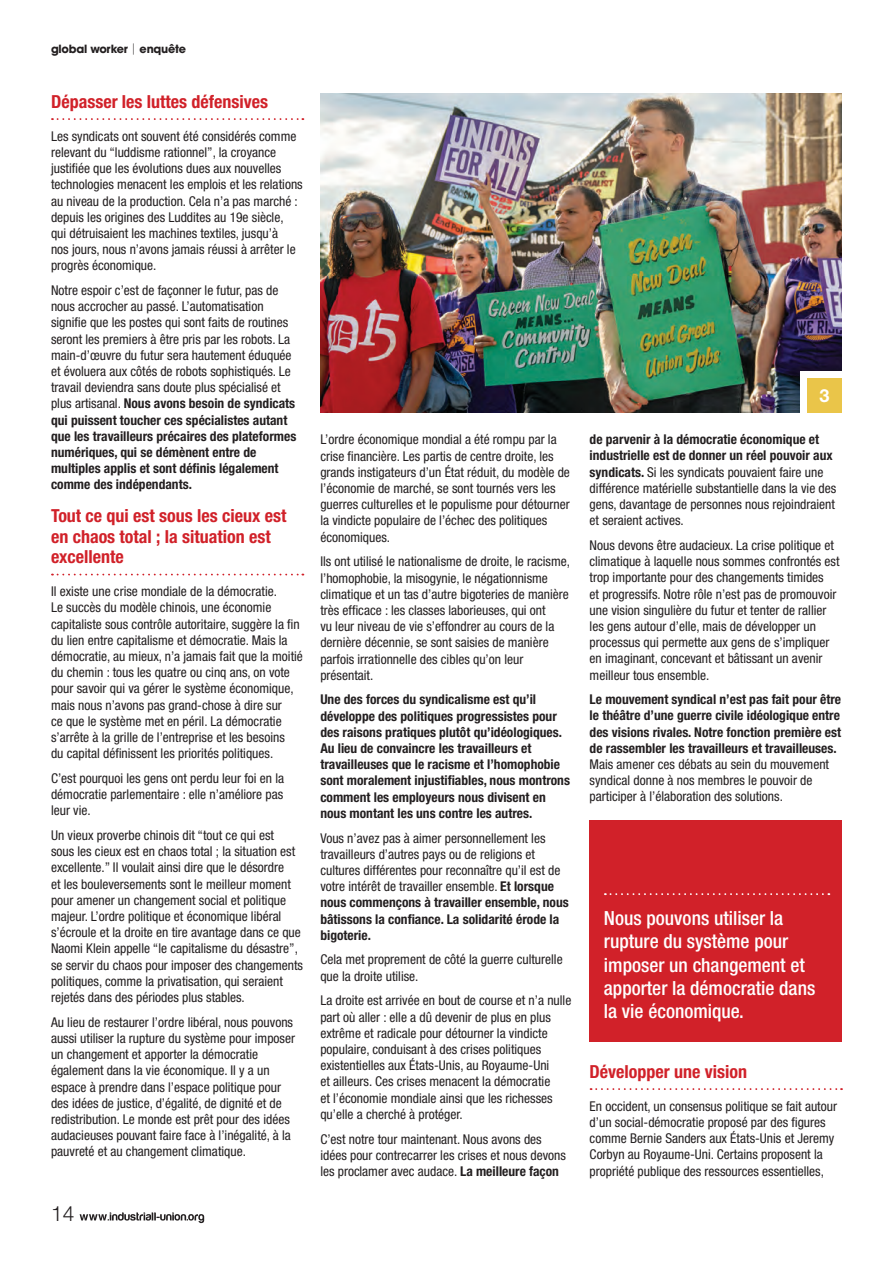
<style>
.page{position:relative;width:893px;height:1263px;background:#fff}
.page>*{position:absolute;margin:0;border:0;box-sizing:border-box;transform-origin:0 0}
.t1{font:300 21px "Helvetica Neue";color:#231f20}
.t2{font:500 condensed 19.5px/23.4px "Helvetica Neue";color:#fff}
.t3{font:700 condensed 18px/20.2px "Helvetica Neue";color:#d12129}
.t4{font:700 18px "Helvetica Neue";color:#fff}
.t5{font:condensed 13.5px/16.2px "Helvetica Neue";color:#231f20}
.t6{font:700 condensed 13.5px/16.2px "Helvetica Neue";color:#231f20}
.t7{font:700 11.25px "Avant Garde";letter-spacing:-.02em;color:#231f20}
.s1{font-family:"Swiss 721 BT";font-weight:300}
.s2{font-weight:700}
</style>
<div class="page">
<svg style="left:52px;top:118px;width:251px;height:2px"></svg>
<svg style="left:52px;top:574px;width:251px;height:1px"></svg>
<svg style="left:591px;top:1088px;width:251px;height:2px"></svg>
<svg style="left:80px;top:1212px;width:124px;height:11px"></svg>
<div style="left:590px;top:820px;width:252px;height:222px;background:#d12129"></div>
<svg style="left:605px;top:893px;width:224px;height:2px"></svg>
<img style="left:320px;top:94px;width:522px;height:318px">
<div style="left:800px;top:371px;width:43px;height:43px;background:#fff"></div>
<div style="left:807px;top:378px;width:35px;height:35px;background:#eac549"></div>
<p class="t7" style="left:51px;top:41px;width:137px">global worker <span class="s1">|</span> enquête</p>
<h3 class="t3" style="left:51px;top:91px;width:219px">Dépasser les luttes défensives</h3>
<p class="t5" style="left:51px;top:128px;width:253px">Les syndicats ont souvent été considérés comme relevant du “luddisme rationnel”, la croyance justifiée que les évolutions dues aux nouvelles technologies menacent les emplois et les relations au niveau de la production. Cela n’a pas marché : depuis les origines des Luddites au 19e siècle,<br>qui détruisaient les machines textiles, jusqu’à<br>nos jours, nous n’avons jamais réussi à arrêter le progrès économique.</p>
<p class="t5" style="left:51px;top:282px;width:247px">Notre espoir c’est de façonner le futur, pas de nous accrocher au passé. L’automatisation signifie que les postes qui sont faits de routines seront les premiers à être pris par les robots. La main-d’œuvre du futur sera hautement éduquée et évoluera aux côtés de robots sophistiqués. Le travail deviendra sans doute plus spécialisé et plus artisanal. <span class="s2">Nous avons besoin de syndicats qui puissent toucher ces spécialistes autant que les travailleurs précaires des plateformes numériques, qui se démènent entre de multiples applis et sont définis légalement comme des indépendants.</span></p>
<h3 class="t3" style="left:51px;top:506px;width:237px">Tout ce qui est sous les cieux est en chaos total ; la situation est excellente</h3>
<p class="t5" style="left:51px;top:583px;width:253px">Il existe une crise mondiale de la démocratie.<br>Le succès du modèle chinois, une économie capitaliste sous contrôle autoritaire, suggère la fin du lien entre capitalisme et démocratie. Mais la démocratie, au mieux, n’a jamais fait que la moitié du chemin : tous les quatre ou cinq ans, on vote pour savoir qui va gérer le système économique, mais nous n’avons pas grand-chose à dire sur<br>ce que le système met en péril. La démocratie s’arrête à la grille de l’entreprise et les besoins<br>du capital définissent les priorités politiques.</p>
<p class="t5" style="left:51px;top:770px;width:235px;text-align:justify">C’est pourquoi les gens ont perdu leur foi en la démocratie parlementaire : elle n’améliore pas leur vie.</p>
<p class="t5" style="left:51px;top:827px;width:254px">Un vieux proverbe chinois dit “tout ce qui est<br>sous les cieux est en chaos total ; la situation est excellente.” Il voulait ainsi dire que le désordre<br>et les bouleversements sont le meilleur moment pour amener un changement social et politique majeur. L’ordre politique et économique libéral s’écroule et la droite en tire avantage dans ce que Naomi Klein appelle “le capitalisme du désastre”, se servir du chaos pour imposer des changements politiques, comme la privatisation, qui seraient rejetés dans des périodes plus stables.</p>
<p class="t5" style="left:51px;top:1014px;width:246px">Au lieu de restaurer l’ordre libéral, nous pouvons aussi utiliser la rupture du système pour imposer un changement et apporter la démocratie également dans la vie économique. Il y a un espace à prendre dans l’espace politique pour des idées de justice, d’égalité, de dignité et de redistribution. Le monde est prêt pour des idées audacieuses pouvant faire face à l’inégalité, à la pauvreté et au changement climatique.</p>
<h1 class="t1" style="left:51px;top:1201px;width:25px">14</h1>
<p class="t5" style="left:320px;top:431px;width:251px">L’ordre économique mondial a été rompu par la crise financière. Les partis de centre droite, les grands instigateurs d’un État réduit, du modèle de l’économie de marché, se sont tournés vers les guerres culturelles et le populisme pour détourner la vindicte populaire de l’échec des politiques économiques.</p>
<p class="t5" style="left:320px;top:553px;width:251px">Ils ont utilisé le nationalisme de droite, le racisme, l’homophobie, la misogynie, le négationnisme climatique et un tas d’autre bigoteries de manière très efficace : les classes laborieuses, qui ont<br>vu leur niveau de vie s’effondrer au cours de la dernière décennie, se sont saisies de manière parfois irrationnelle des cibles qu’on leur présentait.</p>
<p class="t6" style="left:320px;top:691px;width:251px">Une des forces du syndicalisme est qu’il développe des politiques progressistes pour des raisons pratiques plutôt qu’idéologiques.<br>Au lieu de convaincre les travailleurs et travailleuses que le racisme et l’homophobie sont moralement injustifiables, nous montrons comment les employeurs nous divisent en nous montant les uns contre les autres.</p>
<p class="t5" style="left:320px;top:829px;width:250px">Vous n’avez pas à aimer personnellement les travailleurs d’autres pays ou de religions et cultures différentes pour reconnaître qu’il est de votre intérêt de travailler ensemble. <span class="s2">Et lorsque nous commençons à travailler ensemble, nous bâtissons la confiance. La solidarité érode la bigoterie.</span></p>
<p class="t5" style="left:320px;top:951px;width:244px">Cela met proprement de côté la guerre culturelle que la droite utilise.</p>
<p class="t5" style="left:320px;top:992px;width:253px">La droite est arrivée en bout de course et n’a nulle part où aller : elle a dû devenir de plus en plus extrême et radicale pour détourner la vindicte populaire, conduisant à des crises politiques existentielles aux États-Unis, au Royaume-Uni<br>et ailleurs. Ces crises menacent la démocratie<br>et l’économie mondiale ainsi que les richesses qu’elle a cherché à protéger.</p>
<p class="t5" style="left:320px;top:1130px;width:247px">C’est notre tour maintenant. Nous avons des idées pour contrecarrer les crises et nous devons les proclamer avec audace. <span class="s2">La meilleure façon</span></p>
<h3 class="t4" style="left:819px;top:385px;width:12px">3</h3>
<p class="t5" style="left:590px;top:431px;width:248px"><span class="s2">de parvenir à la démocratie économique et industrielle est de donner un réel pouvoir aux syndicats.</span> Si les syndicats pouvaient faire une différence matérielle substantielle dans la vie des gens, davantage de personnes nous rejoindraient et seraient actives.</p>
<p class="t5" style="left:590px;top:537px;width:251px">Nous devons être audacieux. La crise politique et climatique à laquelle nous sommes confrontés est trop importante pour des changements timides<br>et progressifs. Notre rôle n’est pas de promouvoir une vision singulière du futur et tenter de rallier les gens autour d’elle, mais de développer un processus qui permette aux gens de s’impliquer en imaginant, concevant et bâtissant un avenir meilleur tous ensemble.</p>
<p class="t6" style="left:590px;top:691px;width:253px;text-align:justify">Le mouvement syndical n’est pas fait pour être le théâtre d’une guerre civile idéologique entre des visions rivales. Notre fonction première est de rassembler les travailleurs et travailleuses.</p>
<p class="t5" style="left:590px;top:756px;width:241px">Mais amener ces débats au sein du mouvement syndical donne à nos membres le pouvoir de participer à l’élaboration des solutions.</p>
<h2 class="t2" style="left:604px;top:906px;width:213px">Nous pouvons utiliser la rupture du système pour imposer un changement et apporter la démocratie dans la vie économique.</h2>
<h3 class="t3" style="left:590px;top:1061px;width:159px">Développer une vision</h3>
<p class="t5" style="left:590px;top:1098px;width:249px">En occident, un consensus politique se fait autour d’un social-démocratie proposé par des figures comme Bernie Sanders aux États-Unis et Jeremy Corbyn au Royaume-Uni. Certains proposent la propriété publique des ressources essentielles,</p>
</div>
